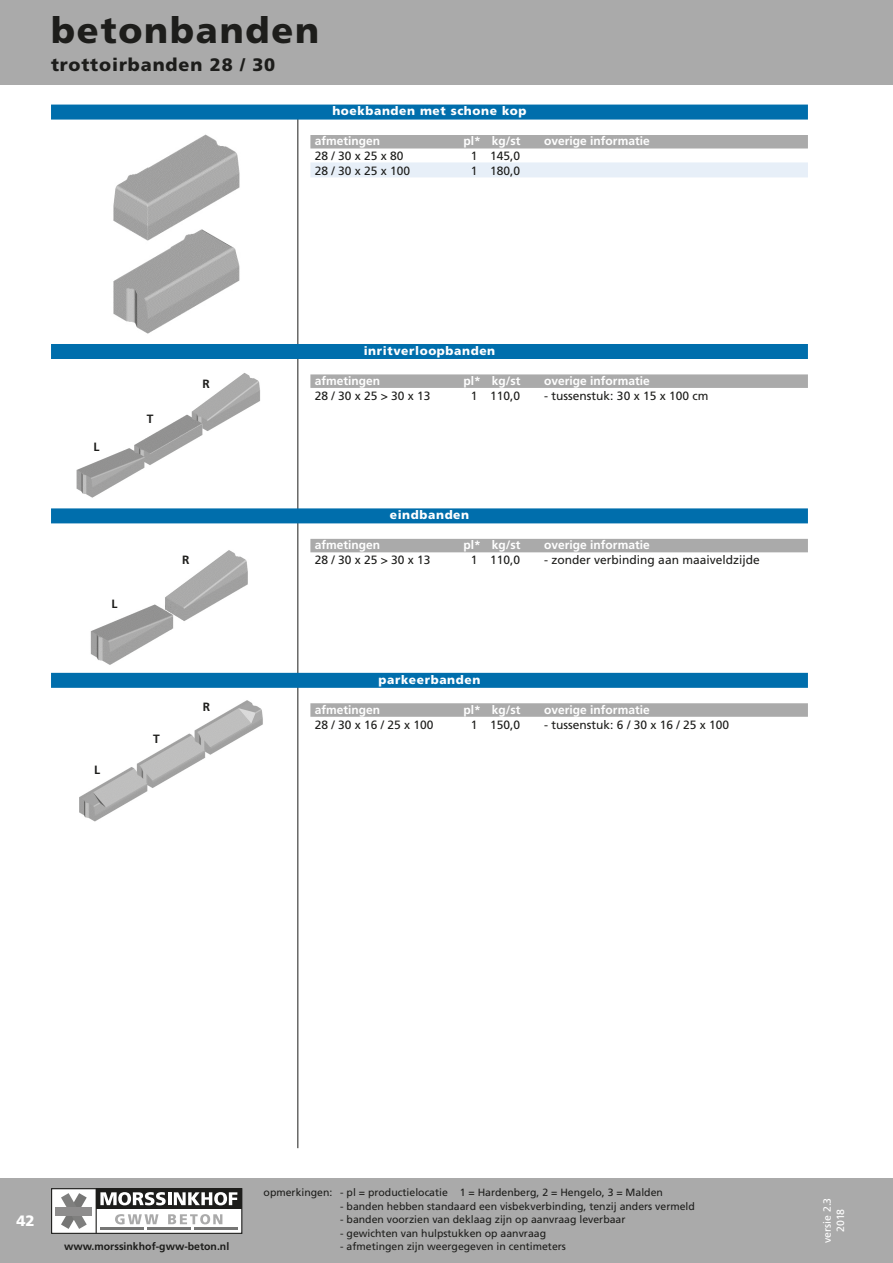
<style>
.page{position:relative;width:893px;height:1263px;background:#fff}
.page>*{position:absolute;margin:0;border:0;box-sizing:border-box;transform-origin:0 0}
.kop_hoofdstuk_rl{font:900 36px "Frutiger LT Std";letter-spacing:.05em;color:#1d1d1b}
.subtitel{font:900 18px "Frutiger LT Std";letter-spacing:.05em;color:#1d1d1b}
.t1{font:900 15px "Frutiger LT Std";color:#fff}
.pt_2_regel_1{font:12px "Frutiger LT Std";color:#1d1d1b}
.kopregel_3{font:700 12px "Frutiger LT Std";color:#fff}
.productregel_1{font:900 12px "Frutiger LT Std";letter-spacing:.05em;color:#fff}
.pt_2_regel_2{font:12px "Frutiger LT Std";color:#1d1d1b}
.pt_2_regel_2-2{font:700 12px "Frutiger LT Std";color:#1d1d1b}
.opmerkingen_7_9{font:10.5px "Frutiger LT Std";color:#1d1d1b}
.opmerkingen_7_9-2{font:700 10.5px "Frutiger LT Std";color:#1d1d1b}
.opmerkingen_7_9-3{font:10.5px "Frutiger LT Std";color:#fff}
</style>
<div class="page">
<div style="left:0;top:1178px;width:893px;height:85px;background:#aaa"></div>
<div style="left:0;top:0;width:893px;height:85px;background:#aaa"></div>
<hr style="left:298px;top:106px;width:1px;height:1042px;background:#1d1d1b">
<img style="left:76px;top:373px;width:184px;height:125px">
<img style="left:90px;top:550px;width:158px;height:115px">
<img style="left:113px;top:134px;width:127px;height:200px">
<img style="left:79px;top:700px;width:184px;height:122px">
<div style="left:51px;top:105px;width:757px;height:15px;background:#006eac"></div>
<div style="left:310px;top:135px;width:498px;height:13px;background:#aaa"></div>
<div style="left:310px;top:162px;width:498px;height:15px;background:#e7eff8"></div>
<div style="left:51px;top:344px;width:757px;height:15px;background:#006eac"></div>
<div style="left:310px;top:374px;width:498px;height:14px;background:#aaa"></div>
<div style="left:51px;top:508px;width:757px;height:15px;background:#006eac"></div>
<div style="left:310px;top:539px;width:498px;height:13px;background:#aaa"></div>
<div style="left:51px;top:673px;width:757px;height:15px;background:#006eac"></div>
<div style="left:310px;top:703px;width:498px;height:14px;background:#aaa"></div>
<div style="left:52px;top:1189px;width:190px;height:44px;background:#fff"></div>
<div style="left:51px;top:1188px;width:191px;height:46px;border:1px solid #1d1d1b"></div>
<div style="left:96px;top:1189px;width:146px;height:20px;background:#1d1d1b"></div>
<svg style="left:100px;top:1192px;width:137px;height:13px"></svg>
<hr style="left:96px;top:1189px;width:1px;height:44px;background:#1d1d1b">
<hr style="left:100px;top:1227px;width:43px;height:3px;background:#767675">
<hr style="left:147px;top:1227px;width:43px;height:3px;background:#767675">
<hr style="left:194px;top:1227px;width:43px;height:3px;background:#767675">
<svg style="left:115px;top:1214px;width:43px;height:10px"></svg>
<svg style="left:168px;top:1214px;width:54px;height:10px"></svg>
<svg style="left:61px;top:1193px;width:26px;height:36px"></svg>
<div style="left:56px;top:1206px;width:36px;height:9px;background:#8e8d8d"></div>
<p class="kop_hoofdstuk_rl" style="left:51px;top:9px;width:270px">betonbanden</p>
<p class="subtitel" style="left:51px;top:54px;width:226px">trottoirbanden 28 / 30</p>
<p class="productregel_1" style="left:332px;top:104px;width:196px">hoekbanden met schone kop</p>
<p class="kopregel_3" style="left:315px;top:134px;width:67px">afmetingen</p>
<p class="kopregel_3" style="left:463px;top:134px;width:59px">pl* kg/st</p>
<p class="kopregel_3" style="left:544px;top:134px;width:107px">overige informatie</p>
<p class="pt_2_regel_1" style="left:315px;top:149px;width:90px">28 / 30 x 25 x 80</p>
<p class="pt_2_regel_1" style="left:471px;top:149px;width:51px">1 145,0</p>
<p class="pt_2_regel_2" style="left:315px;top:164px;width:97px">28 / 30 x 25 x 100</p>
<p class="pt_2_regel_2" style="left:471px;top:164px;width:51px">1 180,0</p>
<p class="pt_2_regel_2-2" style="left:94px;top:439px;width:7px">L</p>
<p class="pt_2_regel_2-2" style="left:147px;top:412px;width:8px">T</p>
<p class="pt_2_regel_2-2" style="left:202px;top:377px;width:9px">R</p>
<p class="pt_2_regel_2-2" style="left:112px;top:597px;width:7px">L</p>
<p class="pt_2_regel_2-2" style="left:182px;top:552px;width:9px">R</p>
<p class="pt_2_regel_2-2" style="left:94px;top:763px;width:7px">L</p>
<p class="pt_2_regel_2-2" style="left:153px;top:731px;width:8px">T</p>
<p class="pt_2_regel_2-2" style="left:203px;top:699px;width:9px">R</p>
<p class="productregel_1" style="left:364px;top:343px;width:133px">inritverloopbanden</p>
<p class="kopregel_3" style="left:315px;top:373px;width:67px">afmetingen</p>
<p class="kopregel_3" style="left:463px;top:373px;width:59px">pl* kg/st</p>
<p class="kopregel_3" style="left:544px;top:373px;width:107px">overige informatie</p>
<p class="pt_2_regel_1" style="left:315px;top:388px;width:117px">28 / 30 x 25 &gt; 30 x 13</p>
<p class="pt_2_regel_1" style="left:471px;top:388px;width:51px">1 110,0</p>
<p class="pt_2_regel_1" style="left:544px;top:388px;width:166px">- tussenstuk: 30 x 15 x 100 cm</p>
<p class="productregel_1" style="left:390px;top:508px;width:81px">eindbanden</p>
<p class="kopregel_3" style="left:315px;top:538px;width:67px">afmetingen</p>
<p class="kopregel_3" style="left:463px;top:538px;width:59px">pl* kg/st</p>
<p class="kopregel_3" style="left:544px;top:538px;width:107px">overige informatie</p>
<p class="pt_2_regel_1" style="left:315px;top:553px;width:117px">28 / 30 x 25 &gt; 30 x 13</p>
<p class="pt_2_regel_1" style="left:471px;top:553px;width:51px">1 110,0</p>
<p class="pt_2_regel_1" style="left:544px;top:553px;width:217px">- zonder verbinding aan maaiveldzijde</p>
<p class="productregel_1" style="left:378px;top:672px;width:103px">parkeerbanden</p>
<p class="kopregel_3" style="left:315px;top:702px;width:67px">afmetingen</p>
<p class="kopregel_3" style="left:463px;top:702px;width:59px">pl* kg/st</p>
<p class="kopregel_3" style="left:544px;top:702px;width:107px">overige informatie</p>
<p class="pt_2_regel_1" style="left:315px;top:717px;width:120px">28 / 30 x 16 / 25 x 100</p>
<p class="pt_2_regel_1" style="left:471px;top:717px;width:51px">1 150,0</p>
<p class="pt_2_regel_1" style="left:544px;top:717px;width:186px">- tussenstuk: 6 / 30 x 16 / 25 x 100</p>
<p class="t1" style="left:16px;top:1212px;width:20px">42</p>
<p class="opmerkingen_7_9-2" style="left:64px;top:1240px;width:167px">www.morssinkhof-gww-beton.nl</p>
<p class="opmerkingen_7_9" style="left:264px;top:1186px;width:401px">opmerkingen: - pl = productielocatie 1 = Hardenberg, 2 = Hengelo, 3 = Malden</p>
<p class="opmerkingen_7_9" style="left:340px;top:1200px;width:356px">- banden hebben standaard een visbekverbinding, tenzij anders vermeld</p>
<p class="opmerkingen_7_9" style="left:340px;top:1213px;width:287px">- banden voorzien van deklaag zijn op aanvraag leverbaar</p>
<p class="opmerkingen_7_9" style="left:340px;top:1227px;width:207px">- gewichten van hulpstukken op aanvraag</p>
<p class="opmerkingen_7_9" style="left:340px;top:1240px;width:227px">- afmetingen zijn weergegeven in centimeters</p>
<p class="opmerkingen_7_9-3" style="left:821px;top:1243px;width:47px;rotate:-90deg">versie 2.3</p>
<p class="opmerkingen_7_9-3" style="left:834px;top:1232px;width:25px;rotate:-90deg">2018</p>
</div>
